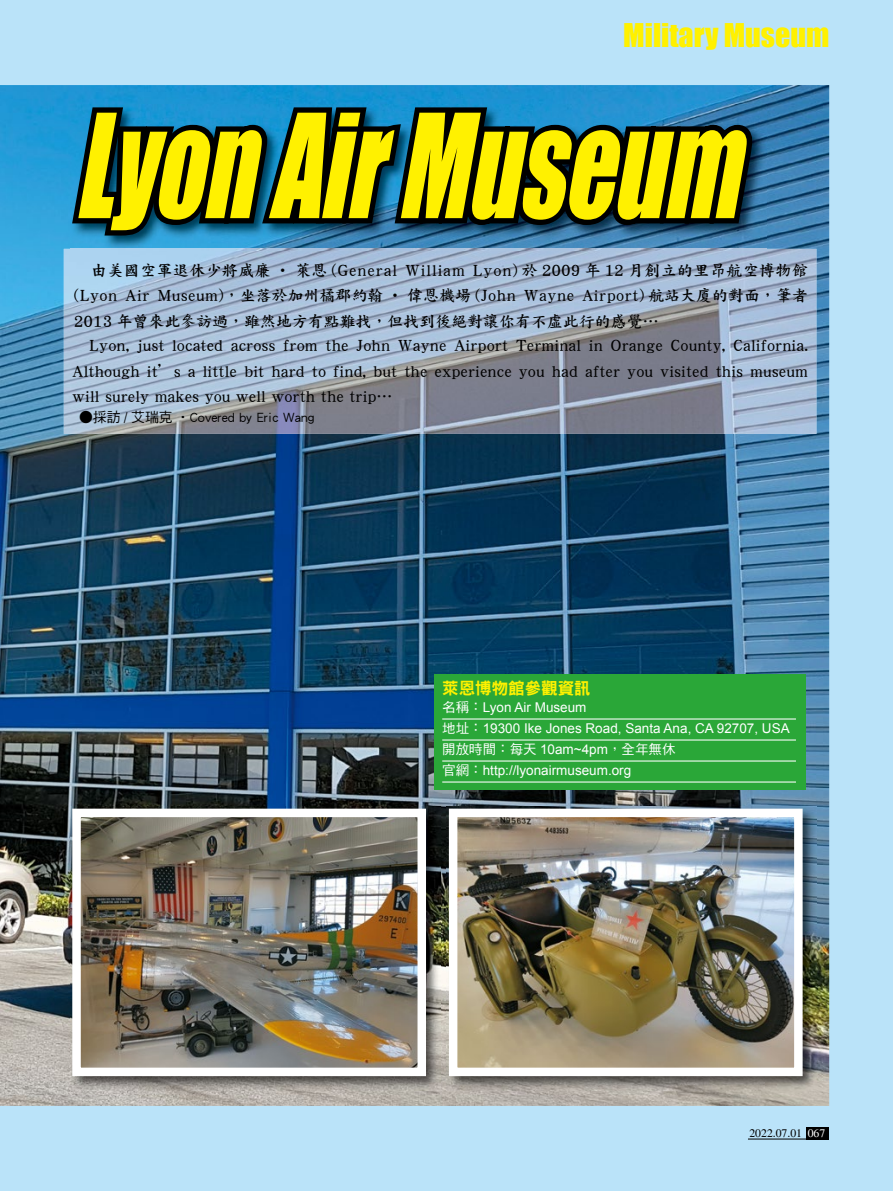
<style>
.page{position:relative;width:893px;height:1191px;background:#bae3f9}
.page>*{position:absolute;margin:0;border:0;box-sizing:border-box;transform-origin:0 0}
.t1{font:italic 133.35px "Impact";color:#fff100;scale:.73 1}
.t2{font:30px "Impact";color:#fff100}
.t3{font:16.5px "DF Hei Std W9";color:#fff100}
.t4{font:15.9px/25.5px "DF Kai Shu Std W7";color:#000;text-align:justify}
.t5{font:13.8px "DF Hei Std W5";color:#000}
.t6{font:13.5px/21px "Arial";color:#fff}
.t7{font:13.5px "DF Hei Std W5";color:#fff}
.t8{font:11.7px "Times";color:#000}
.s1{font-family:"DF Hei Std W5"}
.s2{font-family:"Arial"}
.s3{color:#fff}
</style>
<div class="page">
<img style="left:0;top:85px;width:829px;height:1021px">
<img style="left:64px;top:249px;width:752px;height:185px">
<svg style="left:66px;top:85px;width:697px;height:237px;background:#3e6884"></svg>
<img style="left:70px;top:806px;width:370px;height:284px">
<img style="left:82px;top:818px;width:334px;height:248px">
<div style="left:72px;top:808px;width:354px;height:268px;border:9px solid #fff"></div>
<img style="left:447px;top:806px;width:370px;height:284px">
<img style="left:459px;top:818px;width:334px;height:248px">
<div style="left:449px;top:808px;width:354px;height:268px;border:9px solid #fff"></div>
<div style="left:434px;top:674px;width:372px;height:115px;background:#2aa738"></div>
<hr style="left:442px;top:718px;width:354px;height:1px;background:#fff">
<hr style="left:442px;top:739px;width:354px;height:1px;background:#fff">
<hr style="left:442px;top:760px;width:354px;height:1px;background:#fff">
<hr style="left:442px;top:781px;width:354px;height:1px;background:#fff">
<div style="left:806px;top:1127px;width:23px;height:12px;background:#000"></div>
<hr style="left:748px;top:1138px;width:58px;height:1px;background:#000">
<h2 class="t2" style="left:623px;top:12px;width:207px">Military Museum</h2>
<h1 class="t1" style="left:74px;top:62px;width:958px">LyonAirMuseum</h1>
<p class="t4" style="left:74px;top:257px;width:735px;text-indent:17px">由美國空軍退休少將威廉 ‧ 萊恩 (General William Lyon) 於 2009 年 12 月創立的里昂航空博物館(Lyon Air Museum)，坐落於加州橘郡約翰 ‧ 偉恩機場 (John Wayne Airport) 航站大廈的對面，筆者2013 年曾來此參訪過，雖然地方有點難找，但找到後絕對讓你有不虛此行的感覺⋯</p>
<p class="t4" style="left:72px;top:332px;width:737px;text-indent:17px">Lyon, just located across from the John Wayne Airport Terminal in Orange County, California.<br>Although it’s a little bit hard to find, but the experience you had after you visited this museum will surely makes you well worth the trip⋯</p>
<p class="t5" style="left:79px;top:409px;width:237px">●採訪 / 艾瑞克 ‧Covered by Eric Wang</p>
<p class="t3" style="left:442px;top:679px;width:150px">萊恩博物館參觀資訊</p>
<p class="t6" style="left:442px;top:697px;width:349px"><span class="s1">名稱：</span>Lyon Air Museum<br><span class="s1">地址：</span>19300 Ike Jones Road, Santa Ana, CA 92707, USA</p>
<p class="t7" style="left:442px;top:742px;width:235px">開放時間：每天 <span class="s2">10am~4pm</span>，全年無休</p>
<p class="t6" style="left:442px;top:760px;width:191px"><span class="s1">官網：</span>http://lyonairmuseum.org</p>
<p class="t8" style="left:749px;top:1126px;width:77px">2022.07.01 <span class="s3">067</span></p>
</div>
